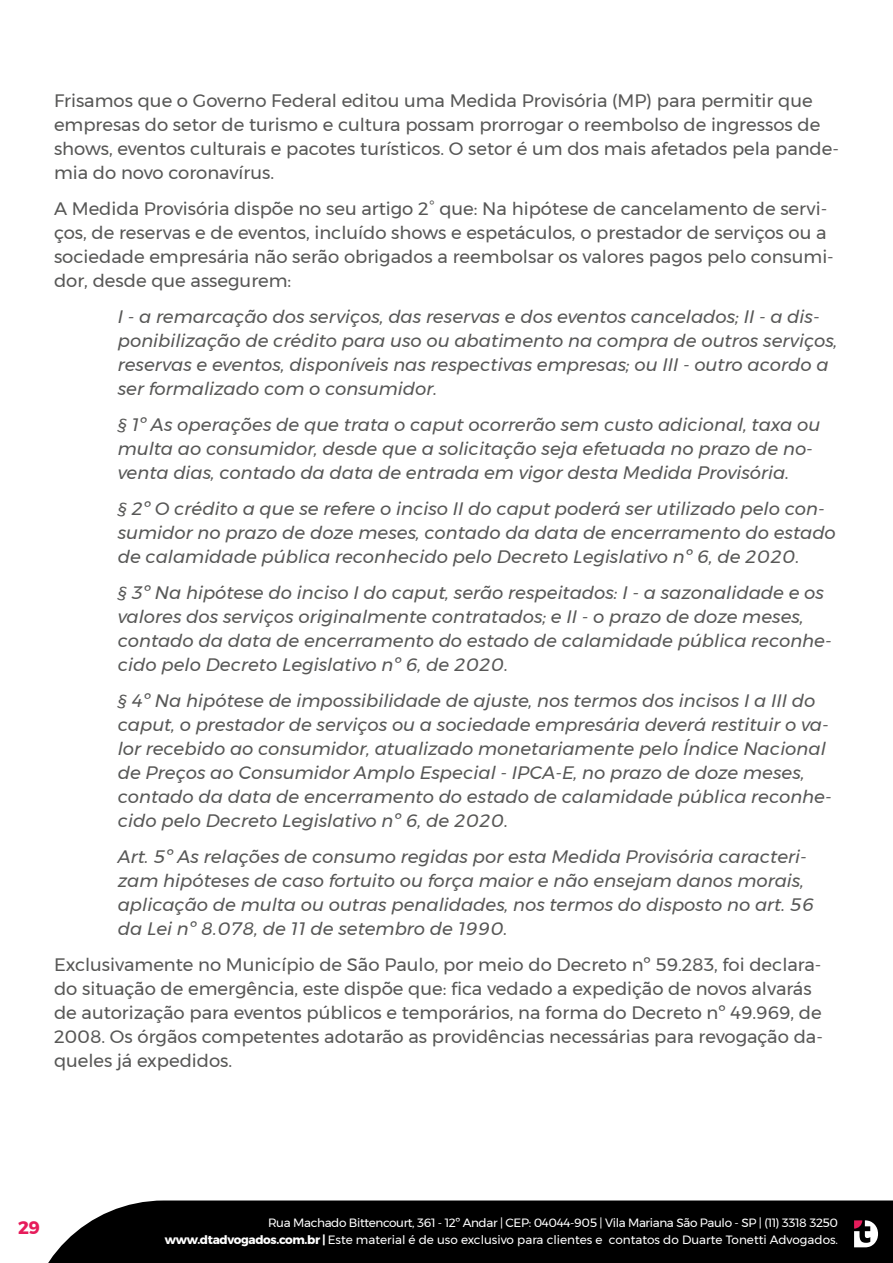
<style>
.page{position:relative;width:893px;height:1263px;background:#fff}
.page>*{position:absolute;margin:0;border:0;box-sizing:border-box;transform-origin:0 0}
.t1{font:italic 18px/24px "Montserrat";color:#575756}
.t2{font:18px/24px "Montserrat";color:#575756}
.t3{font:700 18px "Montserrat";color:#e61c5b}
.t4{font:12px/17.4px "Montserrat";letter-spacing:-.03em;color:#fff;text-align:right}
.s1{font-weight:700}
</style>
<div class="page">
<div style="left:48px;top:1200px;width:845px;height:63px;background:#000"></div>
<svg style="left:854px;top:1220px;width:24px;height:27px"></svg>
<p class="t2" style="left:54px;top:89px;width:786px">Frisamos que o Governo Federal editou uma Medida Provisória (MP) para permitir que empresas do setor de turismo e cultura possam prorrogar o reembolso de ingressos de shows, eventos culturais e pacotes turísticos. O setor é um dos mais afetados pela pande&shy;mia do novo coronavírus.</p>
<p class="t2" style="left:54px;top:197px;width:781px">A Medida Provisória dispõe no seu artigo 2° que: Na hipótese de cancelamento de servi&shy;ços, de reservas e de eventos, incluído shows e espetáculos, o prestador de serviços ou a sociedade empresária não serão obrigados a reembolsar os valores pagos pelo consumi&shy;dor, desde que assegurem:</p>
<p class="t1" style="left:118px;top:305px;width:721px">I - a remarcação dos serviços, das reservas e dos eventos cancelados; II - a dis&shy;ponibilização de crédito para uso ou abatimento na compra de outros serviços, reservas e eventos, disponíveis nas respectivas empresas; ou III - outro acordo a ser formalizado com o consumidor.</p>
<p class="t1" style="left:118px;top:413px;width:704px">§ 1º As operações de que trata o caput ocorrerão sem custo adicional, taxa ou multa ao consumidor, desde que a solicitação seja efetuada no prazo de no&shy;venta dias, contado da data de entrada em vigor desta Medida Provisória.</p>
<p class="t1" style="left:118px;top:497px;width:720px">§ 2º O crédito a que se refere o inciso II do caput poderá ser utilizado pelo con&shy;sumidor no prazo de doze meses, contado da data de encerramento do estado de calamidade pública reconhecido pelo Decreto Legislativo nº 6, de 2020.</p>
<p class="t1" style="left:118px;top:581px;width:715px">§ 3º Na hipótese do inciso I do caput, serão respeitados: I - a sazonalidade e os valores dos serviços originalmente contratados; e II - o prazo de doze meses, contado da data de encerramento do estado de calamidade pública reconhe&shy;cido pelo Decreto Legislativo nº 6, de 2020.</p>
<p class="t1" style="left:118px;top:689px;width:715px">§ 4º Na hipótese de impossibilidade de ajuste, nos termos dos incisos I a III do caput, o prestador de serviços ou a sociedade empresária deverá restituir o va&shy;lor recebido ao consumidor, atualizado monetariamente pelo Índice Nacional de Preços ao Consumidor Amplo Especial - IPCA-E, no prazo de doze meses, contado da data de encerramento do estado de calamidade pública reconhe&shy;cido pelo Decreto Legislativo nº 6, de 2020.</p>
<p class="t1" style="left:118px;top:845px;width:698px">Art. 5º As relações de consumo regidas por esta Medida Provisória caracteri&shy;zam hipóteses de caso fortuito ou força maior e não ensejam danos morais, aplicação de multa ou outras penalidades, nos termos do disposto no art. 56 da Lei nº 8.078, de 11 de setembro de 1990.</p>
<p class="t2" style="left:54px;top:953px;width:770px">Exclusivamente no Município de São Paulo, por meio do Decreto nº 59.283, foi declara&shy;do situação de emergência, este dispõe que: fica vedado a expedição de novos alvarás de autorização para eventos públicos e temporários, na forma do Decreto nº 49.969, de 2008. Os órgãos competentes adotarão as providências necessárias para revogação da&shy;queles já expedidos.</p>
<p class="t3" style="left:18px;top:1213px;width:24px">29</p>
<p class="t4" style="left:165px;top:1214px;width:675px">Rua Machado Bittencourt, 361 - 12º Andar | CEP: 04044-905 | Vila Mariana São Paulo - SP | (11) 3318 3250 <span class="s1">www.dtadvogados.com.br |</span> Este material é de uso exclusivo para clientes e contatos do Duarte Tonetti Advogados.</p>
</div>
